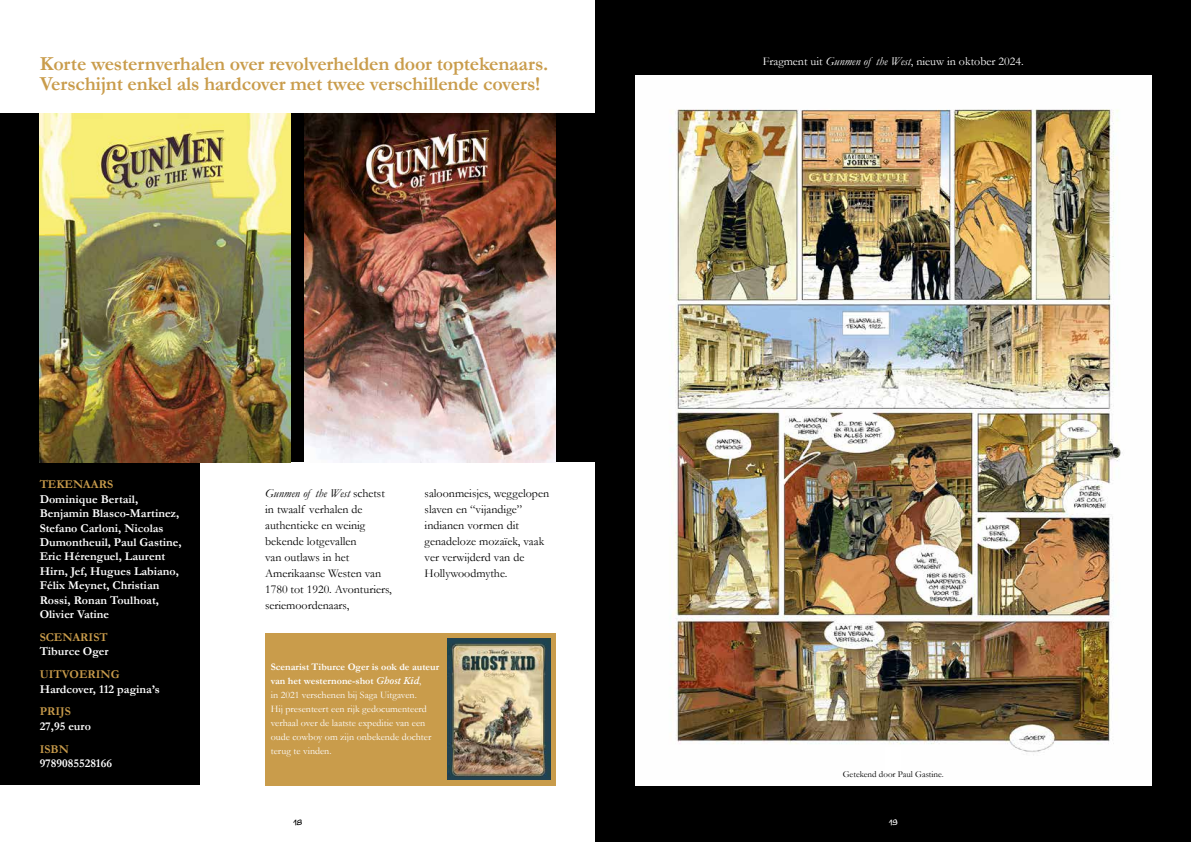
<style>
.page{position:relative;width:1191px;height:842px;background:#fff}
.page>*{position:absolute;margin:0;border:0;box-sizing:border-box;transform-origin:0 0}
.t1{font:700 20px/20px "Garamond";letter-spacing:-.01em;color:#c99c4b}
.t2{font:12px/16px "Garamond";color:#000}
.t3{font:700 12px/14.4px "Garamond";color:#fff}
.t4{font:12px "Garamond";color:#fff}
.t5{font:700 12px "Garamond";color:#c99c4b}
.t6{font:10px/14px "Garamond";color:#fff}
.t7{font:9px "Garamond";color:#000}
.t8{font:8px "Trolley Normal";color:#000}
.t9{font:8px "Trolley Normal";color:#fff}
.s1{font-style:italic}
.s2{font-weight:700}
.s3{font-weight:600;font-style:italic}
</style>
<div class="page">
<div style="left:0;top:113px;width:199px;height:672px;background:#000"></div>
<div style="left:0;top:113px;width:595px;height:349px;background:#000"></div>
<div style="left:595px;top:0;width:596px;height:842px;background:#000"></div>
<img style="left:40px;top:113px;width:251px;height:349px">
<img style="left:305px;top:113px;width:251px;height:349px">
<div style="left:265px;top:633px;width:291px;height:152px;background:#c99c4b"></div>
<img style="left:447px;top:638px;width:103px;height:141px">
<img style="left:635px;top:75px;width:516px;height:710px">
<div style="left:884px;top:747px;width:16px;height:25px;background:#fff"></div>
<h1 class="t1" style="left:40px;top:54px;width:510px">Korte westernverhalen over revolverhelden door toptekenaars.<br>Verschijnt enkel als hardcover met twee verschillende covers!</h1>
<p class="t4" style="left:763px;top:53px;width:262px">Fragment uit <span class="s1">Gunmen of the West</span>, nieuw in oktober 2024.</p>
<p class="t5" style="left:40px;top:476px;width:75px">TEKENAARS</p>
<p class="t3" style="left:40px;top:492px;width:143px">Dominique Bertail,<br>Benjamin Blasco-Martinez,<br>Stefano Carloni, Nicolas<br>Dumontheuil, Paul Gastine,<br>Eric Hérenguel, Laurent<br>Hirn, Jef, Hugues Labiano,<br>Félix Meynet, Christian<br>Rossi, Ronan Toulhoat,<br>Olivier Vatine</p>
<p class="t5" style="left:40px;top:629px;width:70px">SCENARIST</p>
<p class="t3" style="left:40px;top:644px;width:71px">Tiburce Oger</p>
<p class="t5" style="left:40px;top:666px;width:81px">UITVOERING</p>
<p class="t3" style="left:40px;top:682px;width:122px">Hardcover, 112 pagina’s</p>
<p class="t5" style="left:40px;top:703px;width:33px">PRIJS</p>
<p class="t3" style="left:40px;top:719px;width:53px">27,95 euro</p>
<p class="t5" style="left:40px;top:741px;width:31px">ISBN</p>
<p class="t3" style="left:40px;top:756px;width:74px">9789085528166</p>
<p class="t2" style="left:265px;top:485px;width:128px"><span class="s1">Gunmen of the West</span> schetst in twaalf verhalen de authentieke en weinig bekende lotgevallen<br>van outlaws in het<br>Amerikaanse Westen van<br>1780 tot 1920. Avonturiers, seriemoordenaars,</p>
<p class="t2" style="left:424px;top:485px;width:126px">saloonmeisjes, weggelopen slaven en “vijandige” indianen vormen dit genadeloze mozaïek, vaak ver verwijderd van de<br>Hollywoodmythe.</p>
<p class="t6" style="left:271px;top:660px;width:170px"><span class="s2">Scenarist Tiburce Oger is ook de auteur van het westernone-shot</span> <span class="s3">Ghost Kid</span>,<br>in 2021 verschenen bij Saga Uitgaven.<br>Hij presenteert een rijk gedocumenteerd verhaal over de laatste expeditie van een oude cowboy om zijn onbekende dochter terug te vinden.</p>
<p class="t7" style="left:842px;top:768px;width:103px">Getekend door Paul Gastine.</p>
<p class="t8" style="left:293px;top:818px;width:10px">18</p>
<p class="t9" style="left:889px;top:818px;width:10px">19</p>
</div>
